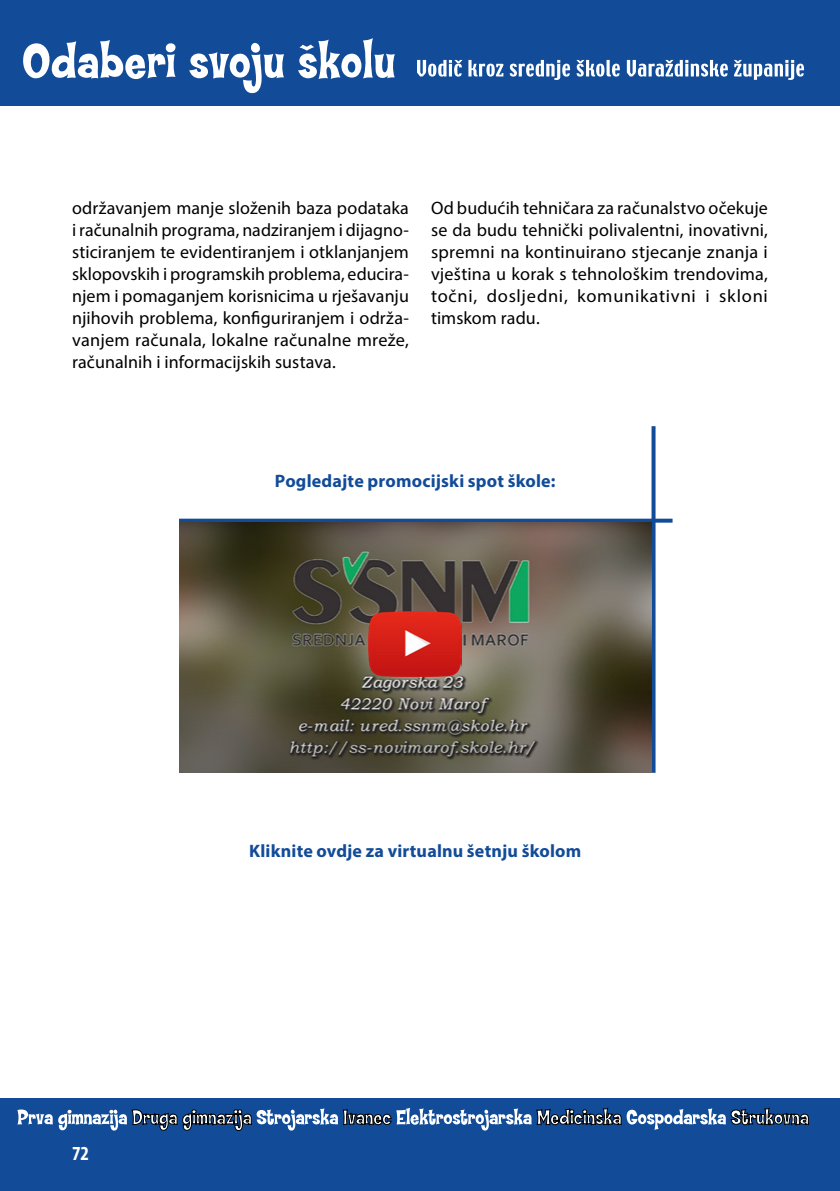
<style>
.page{position:relative;width:840px;height:1191px;background:#fff}
.page>*{position:absolute;margin:0;border:0;box-sizing:border-box;transform-origin:0 0}
.t1{font:700 condensed 20px "Myriad Pro";color:#fff}
.t2{font:18px/22px "Myriad Pro";letter-spacing:.01em;color:#000;text-align:justify}
.t3{font:700 18px "Myriad Pro";letter-spacing:.01em;color:#124b98}
</style>
<div class="page">
<svg style="left:179px;top:518px;width:493px;height:4px;background:#3968a9"></svg>
<svg style="left:651px;top:426px;width:4px;height:347px"></svg>
<img style="left:179px;top:522px;width:472px;height:251px">
<img style="left:368px;top:611px;width:93px;height:65px">
<div style="left:0;top:0;width:839px;height:105px;background:#124b98"></div>
<svg style="left:23px;top:40px;width:153px;height:39px"></svg>
<svg style="left:189px;top:43px;width:95px;height:51px"></svg>
<svg style="left:298px;top:38px;width:96px;height:41px"></svg>
<svg style="left:417px;top:60px;width:45px;height:17px"></svg>
<svg style="left:468px;top:60px;width:35px;height:17px"></svg>
<svg style="left:509px;top:60px;width:60px;height:20px"></svg>
<svg style="left:576px;top:60px;width:43px;height:17px"></svg>
<svg style="left:626px;top:60px;width:101px;height:17px"></svg>
<svg style="left:734px;top:60px;width:69px;height:20px"></svg>
<div style="left:0;top:1098px;width:839px;height:93px;background:#124b98"></div>
<svg style="left:17px;top:1107px;width:791px;height:24px"></svg>
<p class="t2" style="left:72px;top:197px;width:338px">održavanjem manje složenih baza podataka i računalnih programa, nadziranjem i dijagno&shy;sticiranjem te evidentiranjem i otklanjanjem sklopovskih i programskih problema, educira&shy;njem i pomaganjem korisnicima u rješavanju njihovih problema, konfiguriranjem i održa&shy;vanjem računala, lokalne računalne mreže, računalnih i informacijskih sustava.</p>
<p class="t2" style="left:431px;top:197px;width:338px">Od budućih tehničara za računalstvo očekuje se da budu tehnički polivalentni, inovativni, spremni na kontinuirano stjecanje znanja i vještina u korak s tehnološkim trendovima, točni, dosljedni, komunikativni i skloni timskom radu.</p>
<p class="t3" style="left:275px;top:469px;width:282px">Pogledajte promocijski spot škole:</p>
<p class="t1" style="left:72px;top:1141px;width:18px">72</p>
<p class="t3" style="left:249px;top:839px;width:333px">Kliknite ovdje za virtualnu šetnju školom</p>
</div>
